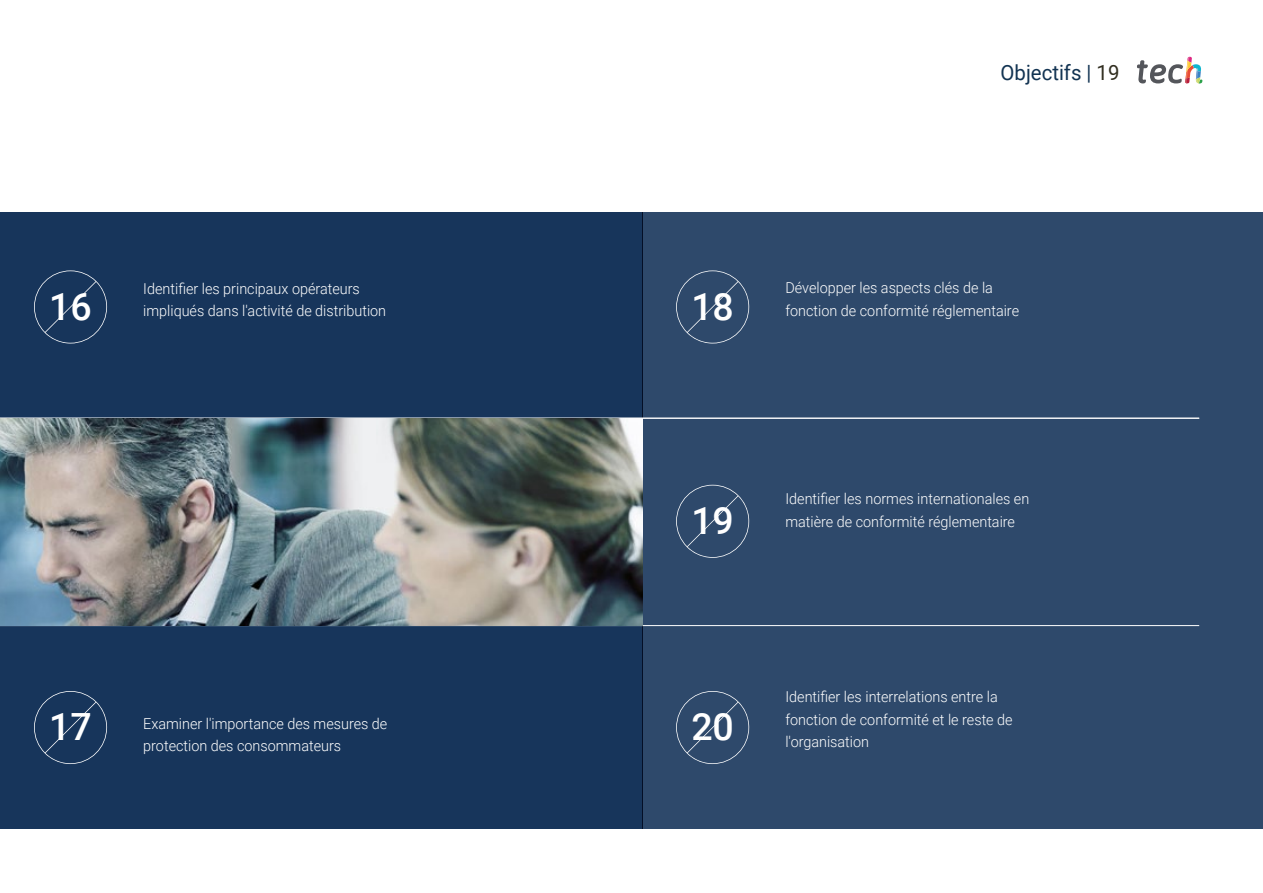
<style>
.page{position:relative;width:1263px;height:893px;background:#fff}
.page>*{position:absolute;margin:0;border:0;box-sizing:border-box;transform-origin:0 0}
.t1{font:500 37.5px "Roboto";color:#fff}
.t2{font:21px "Roboto";color:#123352}
.t3{font:300 15px/22.5px "Roboto";color:#fff;scale:.96 1}
.s1{color:#312e20}
</style>
<div class="page">
<div style="left:0;top:213px;width:642px;height:616px;background:#17355b"></div>
<div style="left:642px;top:213px;width:621px;height:616px;background:#2e496b"></div>
<svg style="left:1137px;top:57px;width:65px;height:27px"></svg>
<svg style="left:34px;top:270px;width:73px;height:73px"></svg>
<svg style="left:34px;top:691px;width:73px;height:73px"></svg>
<svg style="left:676px;top:270px;width:73px;height:73px"></svg>
<hr style="left:0;top:418px;width:1199px;height:1px;background:#fff">
<svg style="left:676px;top:485px;width:73px;height:73px"></svg>
<svg style="left:676px;top:691px;width:73px;height:73px"></svg>
<hr style="left:0;top:625px;width:1199px;height:1px;background:#fff">
<img style="left:0;top:419px;width:642px;height:207px">
<h1 class="t1" style="left:49px;top:280px;width:44px">16</h1>
<p class="t3" style="left:143px;top:277px;width:227px">Identifier les principaux opérateurs</p>
<p class="t3" style="left:143px;top:299px;width:255px">impliqués dans l'activité de distribution</p>
<h1 class="t1" style="left:49px;top:701px;width:44px">17</h1>
<p class="t3" style="left:143px;top:712px;width:256px">Examiner l'importance des mesures de protection des consommateurs</p>
<h2 class="t2" style="left:1000px;top:57px;width:120px">Objectifs | <span class="s1">19</span></h2>
<p class="t3" style="left:785px;top:276px;width:218px">Développer les aspects clés de la</p>
<h1 class="t1" style="left:691px;top:280px;width:44px">18</h1>
<p class="t3" style="left:785px;top:299px;width:245px">fonction de conformité réglementaire</p>
<p class="t3" style="left:785px;top:487px;width:255px">Identifier les normes internationales en</p>
<h1 class="t1" style="left:691px;top:494px;width:44px">19</h1>
<p class="t3" style="left:785px;top:510px;width:241px">matière de conformité réglementaire</p>
<h1 class="t1" style="left:691px;top:701px;width:44px">20</h1>
<p class="t3" style="left:785px;top:685px;width:238px">Identifier les interrelations entre la fonction de conformité et le reste de</p>
<p class="t3" style="left:785px;top:730px;width:89px">l'organisation</p>
</div>
